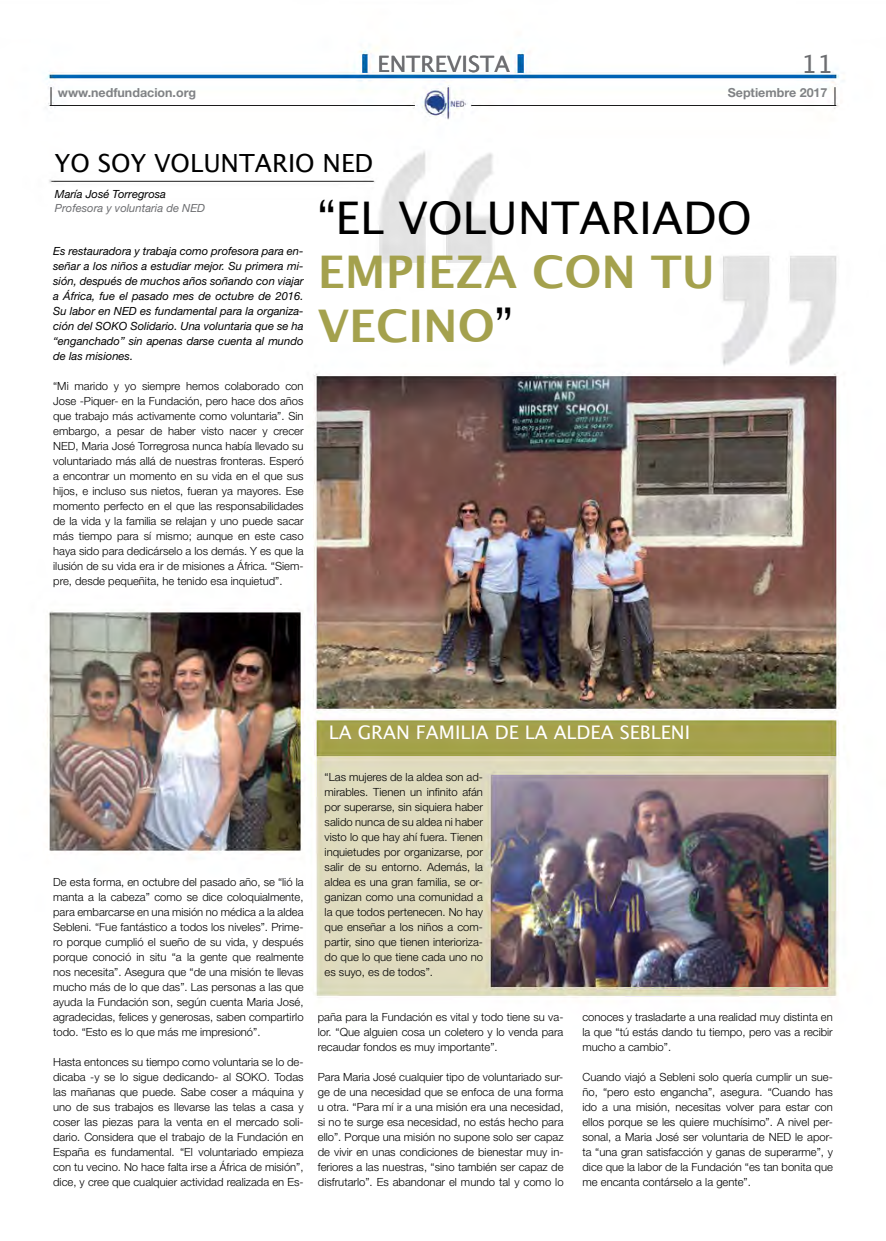
<style>
.page{position:relative;width:886px;height:1241px;background:#fff}
.page>*{position:absolute;margin:0;border:0;box-sizing:border-box;transform-origin:0 0}
.t1{font:700 45px/54px "Lucida Grande";color:#a4a14d}
.t2{font:45px "Lucida Grande";color:#000}
.t3{font:25px "Lucida Grande";color:#000}
.t4{font:25px "Lucida Grande";color:#6d6e71}
.t5{font:22.5px "Lucida Grande";color:#6d6e71}
.t6{font:18.75px "Lucida Grande";color:#fff}
.t7{font:700 12.5px "Helvetica Neue LT Std";color:#808285}
.t8{font:300 11.25px/15px "Helvetica Neue LT Std";color:#000;text-align:justify}
.t9{font:italic 11.25px/15px "Helvetica Neue LT Std";color:#000;text-align:justify}
.t10{font:italic 11.25px "Helvetica Neue LT Std";color:#6d6e71}
.s1{font-weight:400;color:#000}
</style>
<div class="page">
<img style="left:45px;top:47px;width:800px;height:951px">
<h3 class="t5" style="left:377px;top:51px;width:134px">ENTREVISTA</h3>
<h2 class="t4" style="left:801px;top:49px;width:33px">11</h2>
<p class="t7" style="left:58px;top:85px;width:140px">www.nedfundacion.org</p>
<p class="t7" style="left:728px;top:85px;width:101px">Septiembre 2017</p>
<h2 class="t3" style="left:55px;top:149px;width:320px">YO SOY VOLUNTARIO NED</h2>
<p class="t9" style="left:55px;top:187px;width:113px">María José Torregrosa</p>
<p class="t10" style="left:55px;top:201px;width:152px">Profesora y voluntaria de NED</p>
<h1 class="t2" style="left:318px;top:192px;width:435px">“EL VOLUNTARIADO</h1>
<h1 class="t1" style="left:318px;top:244px;width:399px">EMPIEZA CON TU<br>VECINO<span class="s1">”</span></h1>
<p class="t9" style="left:53px;top:243px;width:252px">Es restauradora y trabaja como profesora para en&shy;señar a los niños a estudiar mejor. Su primera mi&shy;sión, después de muchos años soñando con viajar a África, fue el pasado mes de octubre de 2016.<br>Su labor en NED es fundamental para la organiza&shy;ción del SOKO Solidario. Una voluntaria que se ha “enganchado” sin apenas darse cuenta al mundo de las misiones.</p>
<p class="t8" style="left:53px;top:378px;width:252px">“Mi marido y yo siempre hemos colaborado con Jose -Piquer- en la Fundación, pero hace dos años que trabajo más activamente como voluntaria”. Sin embargo, a pesar de haber visto nacer y crecer NED, Maria José Torregrosa nunca había llevado su voluntariado más allá de nuestras fronteras. Esperó a encontrar un momento en su vida en el que sus hijos, e incluso sus nietos, fueran ya mayores. Ese momento perfecto en el que las responsabilidades de la vida y la familia se relajan y uno puede sacar más tiempo para sí mismo; aunque en este caso haya sido para dedicárselo a los demás. Y es que la ilusión de su vida era ir de misiones a África. “Siem&shy;pre, desde pequeñita, he tenido esa inquietud”.</p>
<p class="t8" style="left:53px;top:873px;width:252px">De esta forma, en octubre del pasado año, se “lió la manta a la cabeza” como se dice coloquialmente, para embarcarse en una misión no médica a la aldea Sebleni. “Fue fantástico a todos los niveles”. Prime&shy;ro porque cumplió el sueño de su vida, y después porque conoció in situ “a la gente que realmente nos necesita”. Asegura que “de una misión te llevas mucho más de lo que das”. Las personas a las que ayuda la Fundación son, según cuenta Maria José, agradecidas, felices y generosas, saben compartirlo todo. “Esto es lo que más me impresionó”.</p>
<p class="t8" style="left:53px;top:1053px;width:252px">Hasta entonces su tiempo como voluntaria se lo de&shy;dicaba -y se lo sigue dedicando- al SOKO. Todas las mañanas que puede. Sabe coser a máquina y uno de sus trabajos es llevarse las telas a casa y coser las piezas para la venta en el mercado soli&shy;dario. Considera que el trabajo de la Fundación en España es fundamental. “El voluntariado empieza con tu vecino. No hace falta irse a África de misión”, dice, y cree que cualquier actividad realizada en Es-</p>
<h3 class="t6" style="left:329px;top:721px;width:363px">LA GRAN FAMILIA DE LA ALDEA SEBLENI</h3>
<p class="t8" style="left:325px;top:768px;width:160px">“Las mujeres de la aldea son ad&shy;mirables. Tienen un infinito afán por superarse, sin siquiera haber salido nunca de su aldea ni haber visto lo que hay ahí fuera. Tienen inquietudes por organizarse, por salir de su entorno. Además, la aldea es una gran familia, se or&shy;ganizan como una comunidad a la que todos pertenecen. No hay que enseñar a los niños a com&shy;partir, sino que tienen interioriza&shy;do que lo que tiene cada uno no es suyo, es de todos”.</p>
<p class="t8" style="left:318px;top:1008px;width:247px">paña para la Fundación es vital y todo tiene su va&shy;lor. “Que alguien cosa un coletero y lo venda para recaudar fondos es muy importante”.</p>
<p class="t8" style="left:318px;top:1068px;width:247px">Para Maria José cualquier tipo de voluntariado sur&shy;ge de una necesidad que se enfoca de una forma u otra. “Para mí ir a una misión era una necesidad, si no te surge esa necesidad, no estás hecho para ello”. Porque una misión no supone solo ser capaz de vivir en unas condiciones de bienestar muy in&shy;feriores a las nuestras, “sino también ser capaz de disfrutarlo”. Es abandonar el mundo tal y como lo</p>
<p class="t8" style="left:582px;top:1008px;width:252px">conoces y trasladarte a una realidad muy distinta en la que “tú estás dando tu tiempo, pero vas a recibir mucho a cambio”.</p>
<p class="t8" style="left:582px;top:1068px;width:252px">Cuando viajó a Sebleni solo quería cumplir un sue&shy;ño, “pero esto engancha”, asegura. “Cuando has ido a una misión, necesitas volver para estar con ellos porque se les quiere muchísimo”. A nivel per&shy;sonal, a Maria José ser voluntaria de NED le apor&shy;ta “una gran satisfacción y ganas de superarme”, y dice que la labor de la Fundación “es tan bonita que me encanta contárselo a la gente”.</p>
</div>
